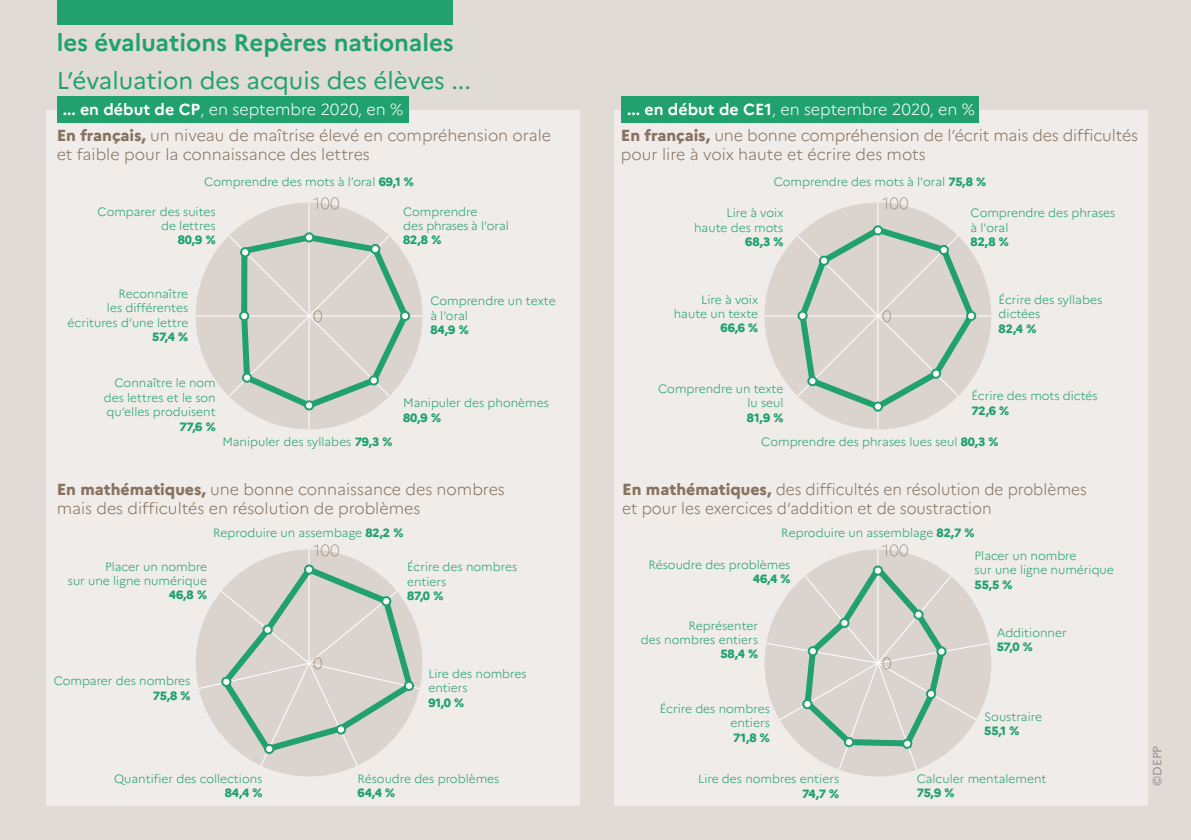
<style>
.page{position:relative;width:1191px;height:840px;background:#fff}
.page>*{position:absolute;margin:0;border:0;box-sizing:border-box;transform-origin:0 0}
.t1{font:24px/37.8px "Marianne";color:#20a16d}
.t2{font:300 16px/19.2px "Marianne";color:#897360}
.t3{font:300 16px/19.2px "Marianne";color:#897360;scale:.96 1}
.t4{font:300 16px "Marianne";color:#fff}
.t5{font:100 16px "Marianne";color:#897360}
.t6{font:300 12px/14.4px "Marianne";color:#20a16d}
.t7{font:12px "Marianne";color:#919293}
.s1{font-weight:700}
.s2{font-weight:800}
</style>
<div class="page">
<div style="left:0;top:0;width:1191px;height:839px;background:#e1dbd6"></div>
<div style="left:57px;top:0;width:395px;height:24px;background:#20a16d"></div>
<div style="left:46px;top:110px;width:533px;height:695px;background:#efecea"></div>
<div style="left:614px;top:110px;width:533px;height:695px;background:#efecea"></div>
<div style="left:764px;top:202px;width:227px;height:227px;background:#dbd4ce;border-radius:50%"></div>
<div style="left:196px;top:202px;width:226px;height:227px;background:#dbd4ce;border-radius:50%"></div>
<div style="left:196px;top:549px;width:226px;height:227px;background:#dbd4ce;border-radius:50%"></div>
<hr style="left:877px;top:549px;width:1px;height:113px;background:#fff">
<hr style="left:309px;top:203px;width:1px;height:113px;background:#fff">
<hr style="left:309px;top:315px;width:113px;height:1px;background:#fff">
<hr style="left:309px;top:316px;width:1px;height:113px;background:#fff">
<hr style="left:196px;top:315px;width:113px;height:1px;background:#fff">
<hr style="left:309px;top:549px;width:1px;height:114px;background:#fff">
<hr style="left:877px;top:202px;width:1px;height:114px;background:#fff">
<hr style="left:878px;top:315px;width:113px;height:1px;background:#fff">
<hr style="left:877px;top:316px;width:1px;height:113px;background:#fff">
<hr style="left:765px;top:315px;width:113px;height:1px;background:#fff">
<div style="left:621px;top:97px;width:357px;height:26px;background:#20a16d"></div>
<svg style="left:228px;top:231px;width:184px;height:180px"></svg>
<svg style="left:198px;top:562px;width:222px;height:204px"></svg>
<svg style="left:795px;top:223px;width:183px;height:190px"></svg>
<svg style="left:766px;top:558px;width:224px;height:211px"></svg>
<div style="left:57px;top:97px;width:351px;height:26px;background:#20a16d"></div>
<p class="t1" style="left:57px;top:23px;width:415px"><span class="s1">les évaluations Repères nationales<br></span>L’évaluation des acquis des élèves ...</p>
<p class="t2" style="left:57px;top:125px;width:496px"><span class="s2">En français,</span> un niveau de maîtrise élevé en compréhension orale et faible pour la connaissance des lettres</p>
<p class="t4" style="left:63px;top:99px;width:342px"><span class="s1">... en début de CP</span>, en septembre 2020, en %</p>
<p class="t4" style="left:627px;top:99px;width:349px"><span class="s1">... en début de CE1</span>, en septembre 2020, en %</p>
<p class="t2" style="left:621px;top:125px;width:519px"><span class="s2">En français,</span> une bonne compréhension de l’écrit mais des difficultés pour lire à voix haute et écrire des mots</p>
<p class="t6" style="left:204px;top:174px;width:211px">Comprendre des mots à l’oral <span class="s2">69,1 %</span></p>
<p class="t6" style="left:773px;top:174px;width:214px">Comprendre des mots à l'oral <span class="s2">75,8 %</span></p>
<p class="t6" style="left:98px;top:204px;width:120px;text-align:right">Comparer des suites de lettres<br><span class="s2">80,9 %</span></p>
<p class="t5" style="left:313px;top:193px;width:28px">100</p>
<p class="t5" style="left:882px;top:193px;width:28px">100</p>
<p class="t6" style="left:403px;top:204px;width:107px">Comprendre<br>des phrases à l’oral<br><span class="s2">82,8 %</span></p>
<p class="t6" style="left:694px;top:205px;width:91px;text-align:right">Lire à voix haute des mots<br><span class="s2">68,3 %</span></p>
<p class="t6" style="left:970px;top:205px;width:146px">Comprendre des phrases à l'oral<br><span class="s2">82,8 %</span></p>
<p class="t6" style="left:68px;top:286px;width:122px;text-align:right">Reconnaître<br>les différentes écritures d’une lettre<br><span class="s2">57,4 %</span></p>
<p class="t5" style="left:313px;top:306px;width:11px">0</p>
<p class="t6" style="left:430px;top:294px;width:127px">Comprendre un texte à l’oral<br><span class="s2">84,9 %</span></p>
<p class="t6" style="left:674px;top:292px;width:86px;text-align:right">Lire à voix haute un texte<br><span class="s2">66,6 %</span></p>
<p class="t5" style="left:882px;top:306px;width:11px">0</p>
<p class="t6" style="left:998px;top:292px;width:105px">Écrire des syllabes dictées<br><span class="s2">82,4 %</span></p>
<p class="t6" style="left:104px;top:375px;width:113px;text-align:right">Connaître le nom des lettres et le son qu’elles produisent<br><span class="s2">77,6 %</span></p>
<p class="t6" style="left:222px;top:434px;width:172px">Manipuler des syllabes <span class="s2">79,3 %</span></p>
<p class="t6" style="left:403px;top:395px;width:147px">Manipuler des phonèmes<br><span class="s2">80,9 %</span></p>
<p class="t6" style="left:747px;top:381px;width:38px;text-align:justify;text-indent:-89px">Comprendre un texte lu seul <span class="s2">81,9 %</span></p>
<p class="t6" style="left:761px;top:434px;width:239px">Comprendre des phrases lues seul <span class="s2">80,3 %</span></p>
<p class="t6" style="left:971px;top:388px;width:128px">Écrire des mots dictés<br><span class="s2">72,6 %</span></p>
<p class="t2" style="left:57px;top:479px;width:450px"><span class="s2">En mathématiques,</span> une bonne connaissance des nombres mais des difficultés en résolution de problèmes</p>
<p class="t3" style="left:622px;top:479px;width:485px"><span class="s2">En mathématiques,</span> des difficultés en résolution de problèmes et pour les exercices d’addition et de soustraction</p>
<p class="t6" style="left:213px;top:525px;width:192px">Reproduire un assembage <span class="s2">82,2 %</span></p>
<p class="t6" style="left:781px;top:525px;width:195px">Reproduire un assemblage <span class="s2">82,7 %</span></p>
<p class="t6" style="left:68px;top:558px;width:141px;text-align:right">Placer un nombre<br>sur une ligne numérique<br><span class="s2">46,8 %</span></p>
<p class="t6" style="left:54px;top:673px;width:138px;text-align:right">Comparer des nombres<br><span class="s2">75,8 %</span></p>
<p class="t5" style="left:313px;top:540px;width:28px">100</p>
<p class="t5" style="left:882px;top:540px;width:28px">100</p>
<p class="t5" style="left:313px;top:653px;width:11px">0</p>
<p class="t6" style="left:407px;top:559px;width:112px">Écrire des nombres entiers<br><span class="s2">87,0 %</span></p>
<p class="t6" style="left:428px;top:666px;width:100px">Lire des nombres entiers<br><span class="s2">91,0 %</span></p>
<p class="t6" style="left:648px;top:557px;width:144px;text-align:right">Résoudre des problèmes<br><span class="s2">46,4 %</span></p>
<p class="t6" style="left:641px;top:617px;width:119px;text-align:right">Représenter<br>des nombres entiers<br><span class="s2">58,4 %</span></p>
<p class="t6" style="left:730px;top:701px;width:41px;text-align:justify;text-indent:-71px">Écrire des nombres entiers <span class="s2">71,8 %</span></p>
<p class="t5" style="left:882px;top:653px;width:11px">0</p>
<p class="t6" style="left:974px;top:548px;width:141px">Placer un nombre<br>sur une ligne numérique<br><span class="s2">55,5 %</span></p>
<p class="t6" style="left:996px;top:625px;width:72px">Additionner<br><span class="s2">57,0 %</span></p>
<p class="t6" style="left:984px;top:709px;width:59px">Soustraire<br><span class="s2">55,1 %</span></p>
<p class="t6" style="left:114px;top:770px;width:150px;text-align:right">Quantifier des collections<br><span class="s2">84,4 %</span></p>
<p class="t6" style="left:357px;top:770px;width:144px">Résoudre des problèmes<br><span class="s2">64,4 %</span></p>
<p class="t6" style="left:698px;top:771px;width:143px;text-align:right">Lire des nombres entiers<br><span class="s2">74,7 %</span></p>
<p class="t6" style="left:916px;top:770px;width:131px">Calculer mentalement<br><span class="s2">75,9 %</span></p>
<p class="t7" style="left:1149px;top:785px;width:42px;rotate:-90deg">©DEPP</p>
</div>
